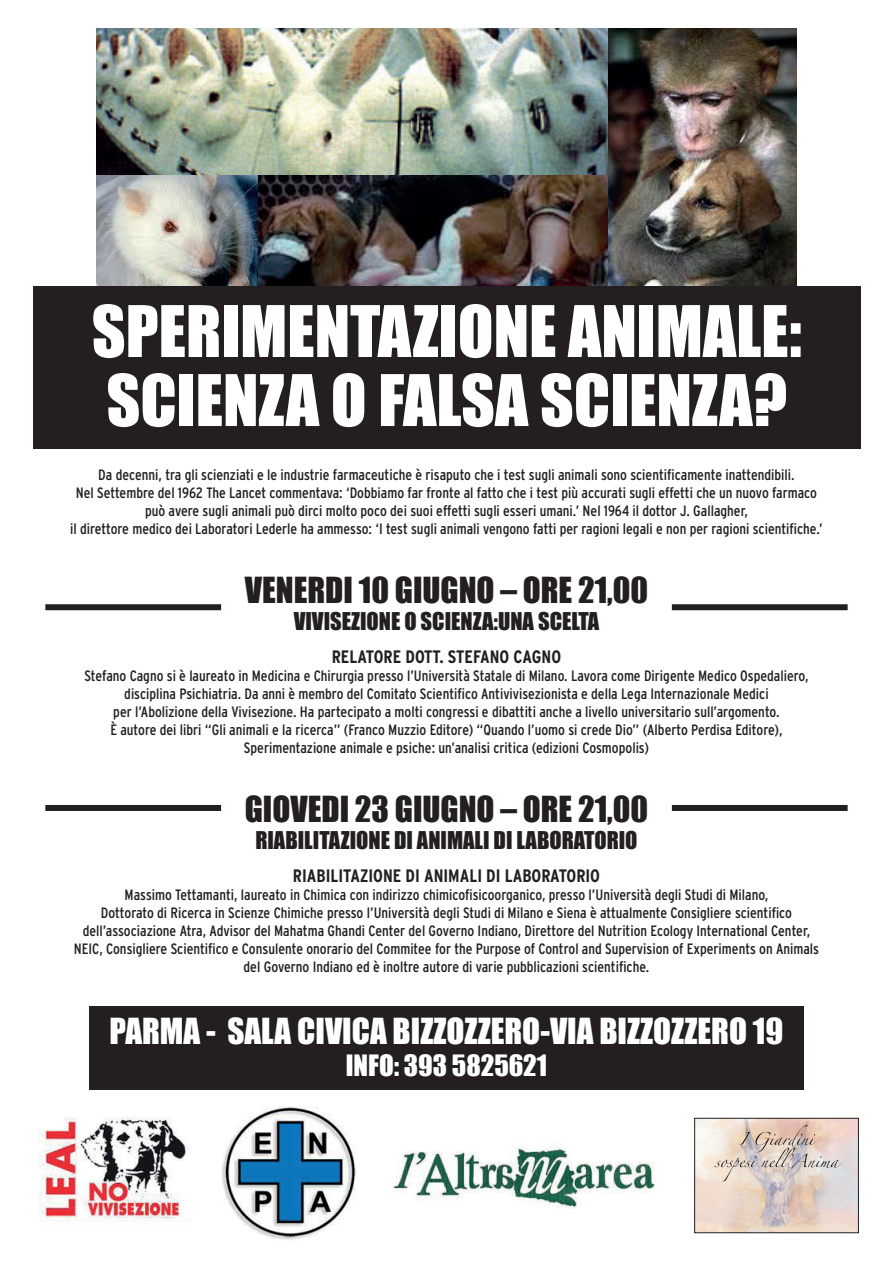
<style>
.page{position:relative;width:893px;height:1263px;background:#fff}
.page>*{position:absolute;margin:0;border:0;box-sizing:border-box;transform-origin:0 0}
.t1{font:65.7px "Impact";color:#fff}
.t2{font:33px "Impact";color:#231f20}
.t3{font:33px "Impact";color:#fff}
.t4{font:27px "Impact";color:#fff}
.t5{font:22.5px "Impact";color:#231f20}
.t6{font:700 condensed 18px "Interstate";color:#231f20}
.t7{font:condensed 15px/18px "Interstate";color:#231f20;text-align:center}
</style>
<div class="page">
<img style="left:696px;top:1120px;width:161px;height:111px">
<div style="left:694px;top:1118px;width:165px;height:115px;border:1px solid #231f20"></div>
<svg style="left:714px;top:1125px;width:127px;height:57px;background:#d9c9c0"></svg>
<img style="left:222px;top:1107px;width:134px;height:133px">
<img style="left:393px;top:1146px;width:262px;height:63px">
<img style="left:40px;top:1118px;width:148px;height:101px">
<div style="left:45px;top:805px;width:176px;height:6px;background:#231f20"></div>
<div style="left:45px;top:604px;width:176px;height:6px;background:#231f20"></div>
<div style="left:672px;top:805px;width:176px;height:6px;background:#231f20"></div>
<div style="left:672px;top:604px;width:176px;height:6px;background:#231f20"></div>
<div style="left:89px;top:1006px;width:715px;height:84px;background:#231f20"></div>
<img style="left:96px;top:28px;width:513px;height:147px">
<img style="left:96px;top:175px;width:163px;height:111px">
<img style="left:259px;top:175px;width:350px;height:111px">
<img style="left:609px;top:28px;width:188px;height:258px">
<div style="left:33px;top:286px;width:827px;height:163px;background:#231f20"></div>
<h1 class="t1" style="left:92px;top:280px;width:66px">SPERIMENTAZIONE</h1>
<h1 class="t1" style="left:568px;top:280px;width:33px">ANIMALE</h1>
<h1 class="t1" style="left:788px;top:280px;width:15px">:</h1>
<h1 class="t1" style="left:106px;top:349px;width:65px">SCIENZA</h1>
<h1 class="t1" style="left:331px;top:349px;width:79px">OFALSA</h1>
<h1 class="t1" style="left:540px;top:349px;width:32px">SCIENZA</h1>
<h1 class="t1" style="left:753px;top:349px;width:36px">?</h1>
<p class="t7" style="left:70px;top:465px;width:754px">Da decenni, tra gli scienziati e le industrie farmaceutiche è risaputo che i test sugli animali sono scientificamente inattendibili.<br>Nel Settembre del 1962 The Lancet commentava: ‘Dobbiamo far fronte al fatto che i test più accurati sugli effetti che un nuovo farmaco può avere sugli animali può dirci molto poco dei suoi effetti sugli esseri umani.’ Nel 1964 il dottor J. Gallagher,<br>il direttore medico dei Laboratori Lederle ha ammesso: ‘I test sugli animali vengono fatti per ragioni legali e non per ragioni scientifiche.’</p>
<h2 class="t2" style="left:245px;top:564px;width:405px">VENERDI 10 GIUGNO – ORE 21,00</h2>
<h3 class="t5" style="left:294px;top:603px;width:307px">VIVISEZIONE O SCIENZA:UNA SCELTA</h3>
<p class="t6" style="left:332px;top:647px;width:231px">RELATORE DOTT. STEFANO CAGNO</p>
<p class="t7" style="left:84px;top:667px;width:726px">Stefano Cagno si è laureato in Medicina e Chirurgia presso l’Università Statale di Milano. Lavora come Dirigente Medico Ospedaliero, disciplina Psichiatria. Da anni è membro del Comitato Scientifico Antivivisezionista e della Lega Internazionale Medici<br>per l’Abolizione della Vivisezione. Ha partecipato a molti congressi e dibattiti anche a livello universitario sull’argomento.<br>È autore dei libri “Gli animali e la ricerca” (Franco Muzzio Editore) “Quando l’uomo si crede Dio” (Alberto Perdisa Editore), Sperimentazione animale e psiche: un’analisi critica (edizioni Cosmopolis)</p>
<h2 class="t2" style="left:245px;top:784px;width:405px">GIOVEDI 23 GIUGNO – ORE 21,00</h2>
<h3 class="t5" style="left:255px;top:823px;width:384px">RIABILITAZIONE DI ANIMALI DI LABORATORIO</h3>
<p class="t6" style="left:293px;top:865px;width:309px">RIABILITAZIONE DI ANIMALI DI LABORATORIO</p>
<p class="t7" style="left:74px;top:885px;width:747px">Massimo Tettamanti, laureato in Chimica con indirizzo chimicofisicoorganico, presso l’Università degli Studi di Milano,<br>Dottorato di Ricerca in Scienze Chimiche presso l’Università degli Studi di Milano e Siena è attualmente Consigliere scientifico dell’associazione Atra, Advisor del Mahatma Ghandi Center del Governo Indiano, Direttore del Nutrition Ecology International Center, NEIC, Consigliere Scientifico e Consulente onorario del Commitee for the Purpose of Control and Supervision of Experiments on Animals del Governo Indiano ed è inoltre autore di varie pubblicazioni scientifiche.</p>
<h2 class="t3" style="left:110px;top:1005px;width:675px">PARMA - SALA CIVICA BIZZOZZERO-VIA BIZZOZZERO 19</h2>
<h3 class="t4" style="left:346px;top:1045px;width:203px">INFO: 393 5825621</h3>
</div>
